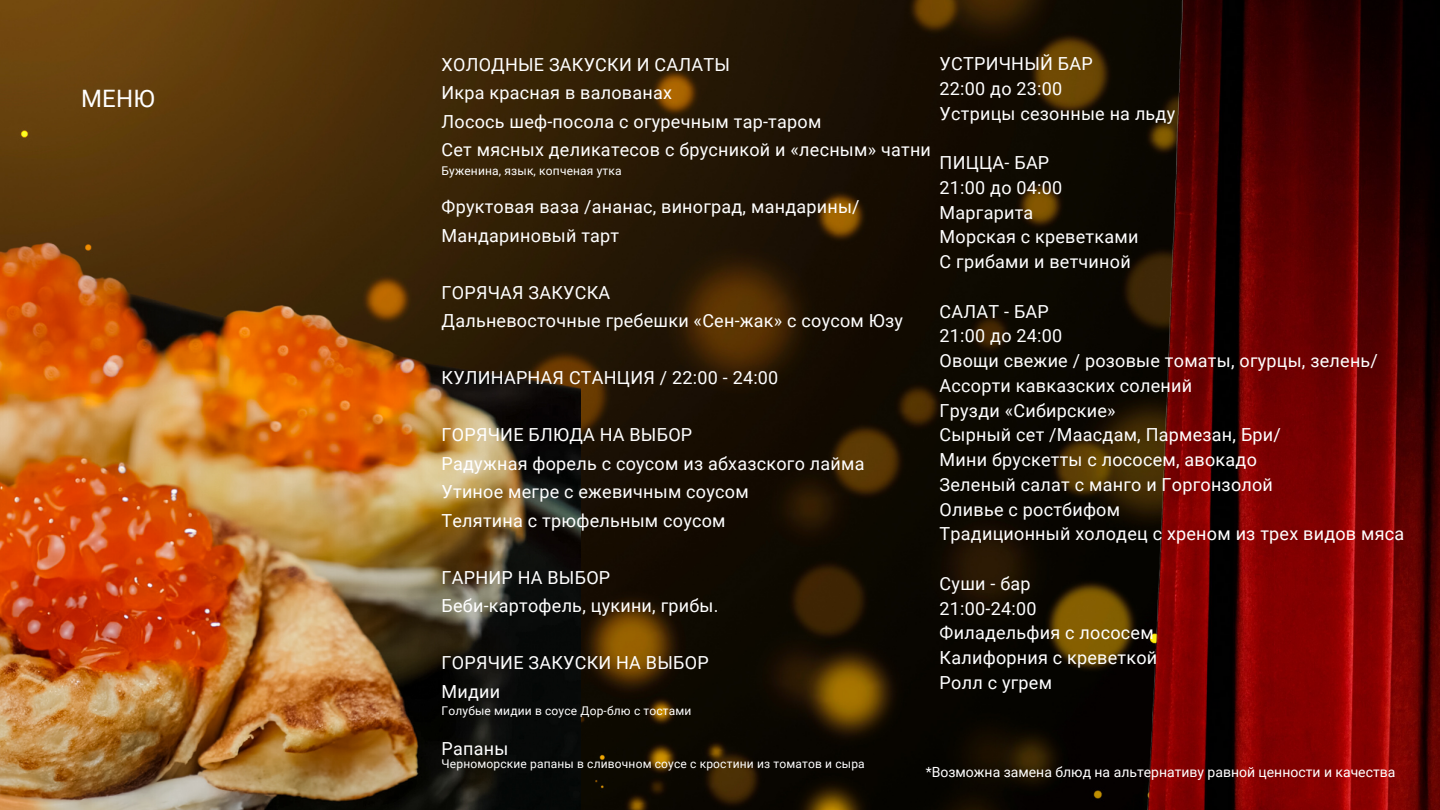
<style>
.page{position:relative;width:1440px;height:810px;background:#fff}
.page>*{position:absolute;margin:0;border:0;box-sizing:border-box;transform-origin:0 0}
.t1{font:24px "Roboto";color:#fff}
.t2{font:18px "Roboto";letter-spacing:.015em;color:#fff}
.t3{font:14px "Roboto";color:#fff}
.t4{font:12px "Roboto";letter-spacing:.015em;color:#fff}
</style>
<div class="page">
<img style="left:0;top:0;width:1015px;height:810px">
<img style="left:1015px;top:0;width:425px;height:810px">
<img style="left:0;top:203px;width:581px;height:607px">
<p class="t1" style="left:81px;top:85px;width:76px">МЕНЮ</p>
<p class="t2" style="left:442px;top:54px;width:290px">ХОЛОДНЫЕ ЗАКУСКИ И САЛАТЫ</p>
<p class="t2" style="left:442px;top:82px;width:232px">Икра красная в валованах</p>
<p class="t2" style="left:442px;top:111px;width:381px">Лосось шеф-посола с огуречным тар-таром</p>
<p class="t2" style="left:442px;top:139px;width:491px">Сет мясных деликатесов с брусникой и «лесным» чатни</p>
<p class="t2" style="left:442px;top:196px;width:420px">Фруктовая ваза /ананас, виноград, мандарины/</p>
<p class="t2" style="left:442px;top:225px;width:179px">Мандариновый тарт</p>
<p class="t4" style="left:442px;top:164px;width:182px">Буженина, язык, копченая утка</p>
<p class="t2" style="left:442px;top:282px;width:170px">ГОРЯЧАЯ ЗАКУСКА</p>
<p class="t2" style="left:442px;top:310px;width:463px">Дальневосточные гребешки «Сен-жак» с соусом Юзу</p>
<p class="t2" style="left:442px;top:367px;width:338px">КУЛИНАРНАЯ СТАНЦИЯ / 22:00 - 24:00</p>
<p class="t2" style="left:442px;top:424px;width:252px">ГОРЯЧИЕ БЛЮДА НА ВЫБОР</p>
<p class="t2" style="left:442px;top:453px;width:425px">Радужная форель с соусом из абхазского лайма</p>
<p class="t2" style="left:442px;top:481px;width:309px">Утиное мегре с ежевичным соусом</p>
<p class="t2" style="left:442px;top:510px;width:286px">Телятина с трюфельным соусом</p>
<p class="t2" style="left:442px;top:567px;width:170px">ГАРНИР НА ВЫБОР</p>
<p class="t2" style="left:442px;top:595px;width:278px">Беби-картофель, цукини, грибы.</p>
<p class="t2" style="left:442px;top:652px;width:269px">ГОРЯЧИЕ ЗАКУСКИ НА ВЫБОР</p>
<p class="t2" style="left:442px;top:681px;width:60px">Мидии</p>
<p class="t4" style="left:442px;top:704px;width:251px">Голубые мидии в соусе Дор-блю с тостами</p>
<p class="t2" style="left:442px;top:738px;width:68px">Рапаны</p>
<p class="t2" style="left:940px;top:53px;width:155px">УСТРИЧНЫЙ БАР</p>
<p class="t2" style="left:940px;top:78px;width:124px">22:00 до 23:00</p>
<p class="t2" style="left:940px;top:103px;width:237px">Устрицы сезонные на льду</p>
<p class="t2" style="left:940px;top:152px;width:111px">ПИЦЦА- БАР</p>
<p class="t2" style="left:940px;top:177px;width:124px">21:00 до 04:00</p>
<p class="t2" style="left:940px;top:202px;width:95px">Маргарита</p>
<p class="t2" style="left:940px;top:227px;width:200px">Морская с креветками</p>
<p class="t2" style="left:940px;top:251px;width:193px">С грибами и ветчиной</p>
<p class="t2" style="left:940px;top:301px;width:111px">САЛАТ - БАР</p>
<p class="t2" style="left:940px;top:326px;width:124px">21:00 до 24:00</p>
<p class="t2" style="left:940px;top:350px;width:440px">Овощи свежие / розовые томаты, огурцы, зелень/</p>
<p class="t2" style="left:940px;top:375px;width:254px">Ассорти кавказских солений</p>
<p class="t2" style="left:940px;top:400px;width:177px">Грузди «Сибирские»</p>
<p class="t2" style="left:940px;top:425px;width:343px">Сырный сет /Маасдам, Пармезан, Бри/</p>
<p class="t2" style="left:940px;top:449px;width:319px">Мини брускетты с лососем, авокадо</p>
<p class="t2" style="left:940px;top:474px;width:335px">Зеленый салат с манго и Горгонзолой</p>
<p class="t2" style="left:940px;top:499px;width:182px">Оливье с ростбифом</p>
<p class="t2" style="left:940px;top:524px;width:466px">Традиционный холодец с хреном из трех видов мяса</p>
<p class="t2" style="left:940px;top:573px;width:92px">Суши - бар</p>
<p class="t2" style="left:940px;top:598px;width:98px">21:00-24:00</p>
<p class="t2" style="left:940px;top:623px;width:216px">Филадельфия с лососем</p>
<p class="t2" style="left:940px;top:647px;width:219px">Калифорния с креветкой</p>
<p class="t2" style="left:940px;top:672px;width:114px">Ролл с угрем</p>
<p class="t4" style="left:442px;top:757px;width:425px">Черноморские рапаны в сливочном соусе с кростини из томатов и сыра</p>
<p class="t3" style="left:926px;top:764px;width:471px">*Возможна замена блюд на альтернативу равной ценности и качества</p>
</div>
